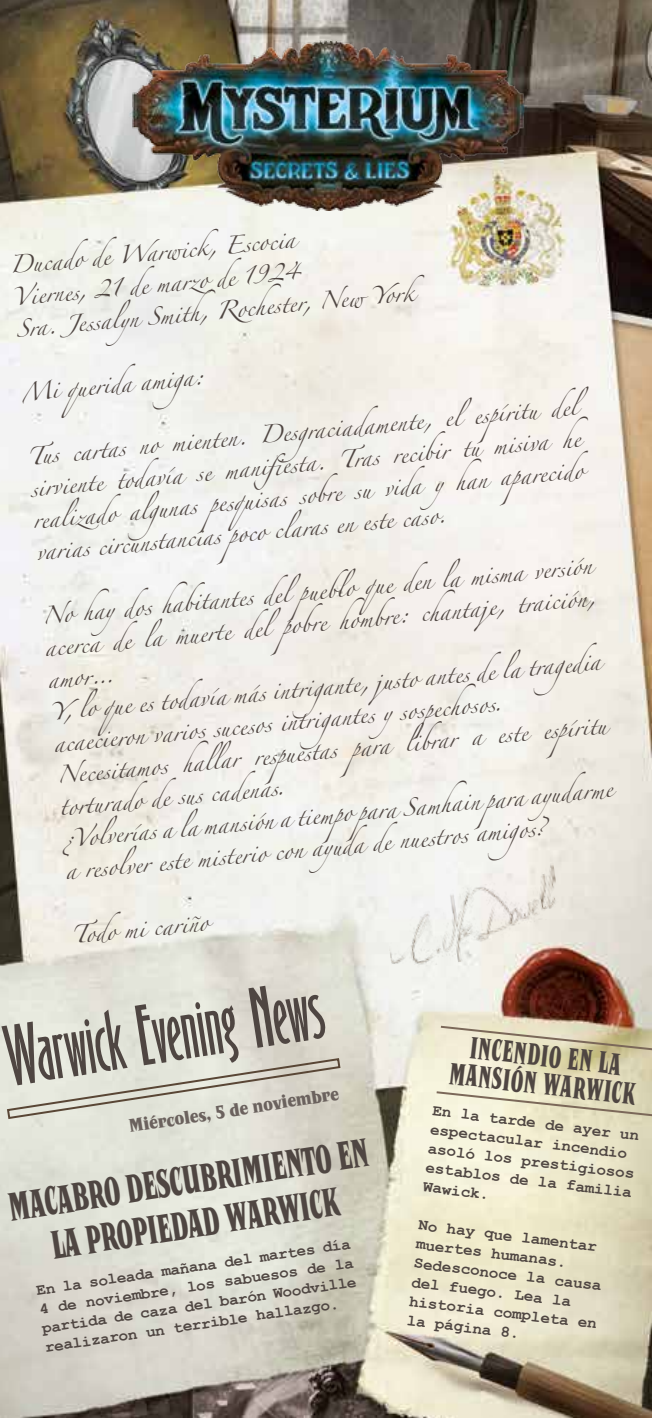
<style>
.page{position:relative;width:652px;height:1418px;background:#fff}
.page>*{position:absolute;margin:0;border:0;box-sizing:border-box;transform-origin:0 0}
.t1{font:78.8px "Binner Gothic";color:#4f4642}
.t2{font:39px/44px "Negro Plain";color:#4f4642;text-align:center;scale:.67 1}
.t3{font:30px/28px "Negro Plain";color:#4f4642;text-align:center;scale:.67 1}
.t4{font:18px "Negro Plain";color:#6b625e}
.t5{font:16px/32px "Zapfino";color:#4f4642}
.t6{font:700 16px/19.2px "Courier New";color:#4f4642}
</style>
<div class="page">
<img style="left:0;top:0;width:652px;height:1417px">
<svg style="left:6px;top:1056px;width:336px;height:64px"></svg>
<svg style="left:434px;top:1090px;width:218px;height:35px"></svg>
<svg style="left:439px;top:1024px;width:213px;height:36px"></svg>
<img style="left:129px;top:38px;width:400px;height:173px">
<img style="left:380px;top:862px;width:185px;height:109px">
<p class="t5" style="left:9px;top:251px;width:402px;rotate:-5deg">Ducado de Warwick, Escocia<br>Viernes, 21 de marzo de 1924<br>Sra. Jessalyn Smith, Rochester, New York</p>
<p class="t5" style="left:20px;top:379px;width:184px;rotate:-5deg">Mi querida amiga:</p>
<p class="t5" style="left:26px;top:442px;width:554px;text-align:justify;rotate:-5deg">Tus cartas no mienten. Desgraciadamente, el espíritu del sirviente todavía se manifi esta. Tras recibir tu misiva he realizado algunas pesquisas sobre su vida y han aparecido varias circunstancias poco claras en este caso.</p>
<p class="t5" style="left:41px;top:601px;width:554px;line-height:32.6px;text-align:justify;rotate:-5deg">No hay dos habitantes del pueblo que den la misma versión acerca de la muerte del pobre hombre: chantaje, traición, amor…</p>
<p class="t5" style="left:50px;top:697px;width:555px;rotate:-5deg">Y, lo que es todavía más intrigante, justo antes de la tragedia acaecieron varios sucesos intrigantes y sospechosos.<br>Necesitamos hallar respuestas para librar a este espíritu torturado de sus cadenas.<br>¿Volverías a la mansión a tiempo para Samhain para ayudarme a resolver este misterio con ayuda de nuestros amigos?</p>
<p class="t5" style="left:70px;top:921px;width:139px;rotate:-5deg">Todo mi cariño</p>
<h1 class="t1" style="left:-1px;top:1012px;width:322px;rotate:-9deg">Warwick Evening News</h1>
<p class="t4" style="left:128px;top:1116px;width:214px;rotate:-9deg">Miércoles, 5 de noviembre</p>
<h2 class="t2" style="left:6px;top:1186px;width:543px;rotate:-9deg">MACABRO DESCUBRIMIENTO EN<br>LA PROPIEDAD WARWICK</h2>
<p class="t6" style="left:35px;top:1281px;width:320px;text-align:justify;rotate:-9deg">En la soleada mañana del martes día 4 de noviembre, los sabuesos de la partida de caza del barón Woodville realizaron un terrible hallazgo.</p>
<h3 class="t3" style="left:454px;top:1032px;width:280px;rotate:6deg">INCENDIO EN LA<br>MANSIÓN WARWICK</h3>
<p class="t6" style="left:434px;top:1099px;width:209px;rotate:7deg">En la tarde de ayer un espectacular incendio asoló los prestigiosos establos de la familia<br>Wawick.</p>
<p class="t6" style="left:420px;top:1214px;width:190px;rotate:7deg">No hay que lamentar muertes humanas.<br>Sedesconoce la causa del fuego. Lea la historia completa en la página 8.</p>
</div>
